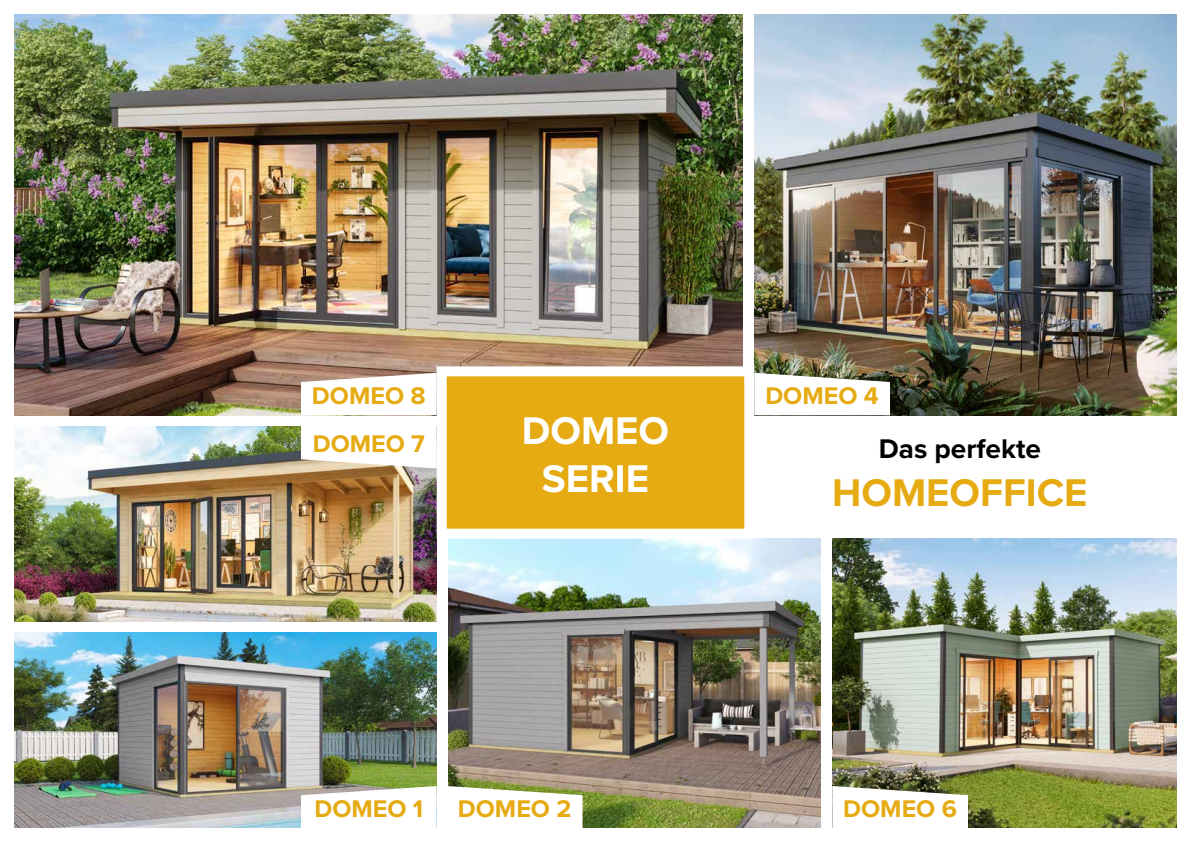
<style>
.page{position:relative;width:1191px;height:842px;background:#fff}
.page>*{position:absolute;margin:0;border:0;box-sizing:border-box;transform-origin:0 0}
.t1{font:700 40px/48px "Proxima Nova";color:#fff;text-align:center}
.t2{font:700 40px "Proxima Nova";color:#e6aa12}
.t3{font:700 28px "Proxima Nova";color:#000}
.t4{font:700 25px/48.2px "Proxima Nova";color:#e6aa12}
</style>
<div class="page">
<img style="left:14px;top:14px;width:729px;height:401px">
<img style="left:14px;top:427px;width:423px;height:194px">
<img style="left:14px;top:633px;width:423px;height:195px">
<img style="left:448px;top:539px;width:373px;height:289px">
<img style="left:832px;top:539px;width:344px;height:289px">
<img style="left:754px;top:14px;width:422px;height:401px">
<div style="left:442px;top:371px;width:307px;height:163px;background:#e6aa12"></div>
<div style="left:437px;top:366px;width:317px;height:173px;border:10px solid #fff"></div>
<svg style="left:301px;top:373px;width:136px;height:42px"></svg>
<svg style="left:301px;top:426px;width:136px;height:42px"></svg>
<svg style="left:301px;top:786px;width:136px;height:42px"></svg>
<svg style="left:754px;top:373px;width:136px;height:42px"></svg>
<svg style="left:448px;top:786px;width:134px;height:42px"></svg>
<svg style="left:832px;top:786px;width:136px;height:42px"></svg>
<p class="t4" style="left:312px;top:371px;width:115px">DOMEO 8<br>DOMEO 7</p>
<h1 class="t1" style="left:522px;top:406px;width:149px">DOMEO<br>SERIE</h1>
<p class="t4" style="left:765px;top:371px;width:115px">DOMEO 4</p>
<p class="t3" style="left:878px;top:427px;width:164px">Das perfekte</p>
<h1 class="t2" style="left:832px;top:462px;width:257px">HOMEOFFICE</h1>
<p class="t4" style="left:314px;top:784px;width:110px">DOMEO 1</p>
<p class="t4" style="left:458px;top:784px;width:115px">DOMEO 2</p>
<p class="t4" style="left:843px;top:784px;width:115px">DOMEO 6</p>
</div>
